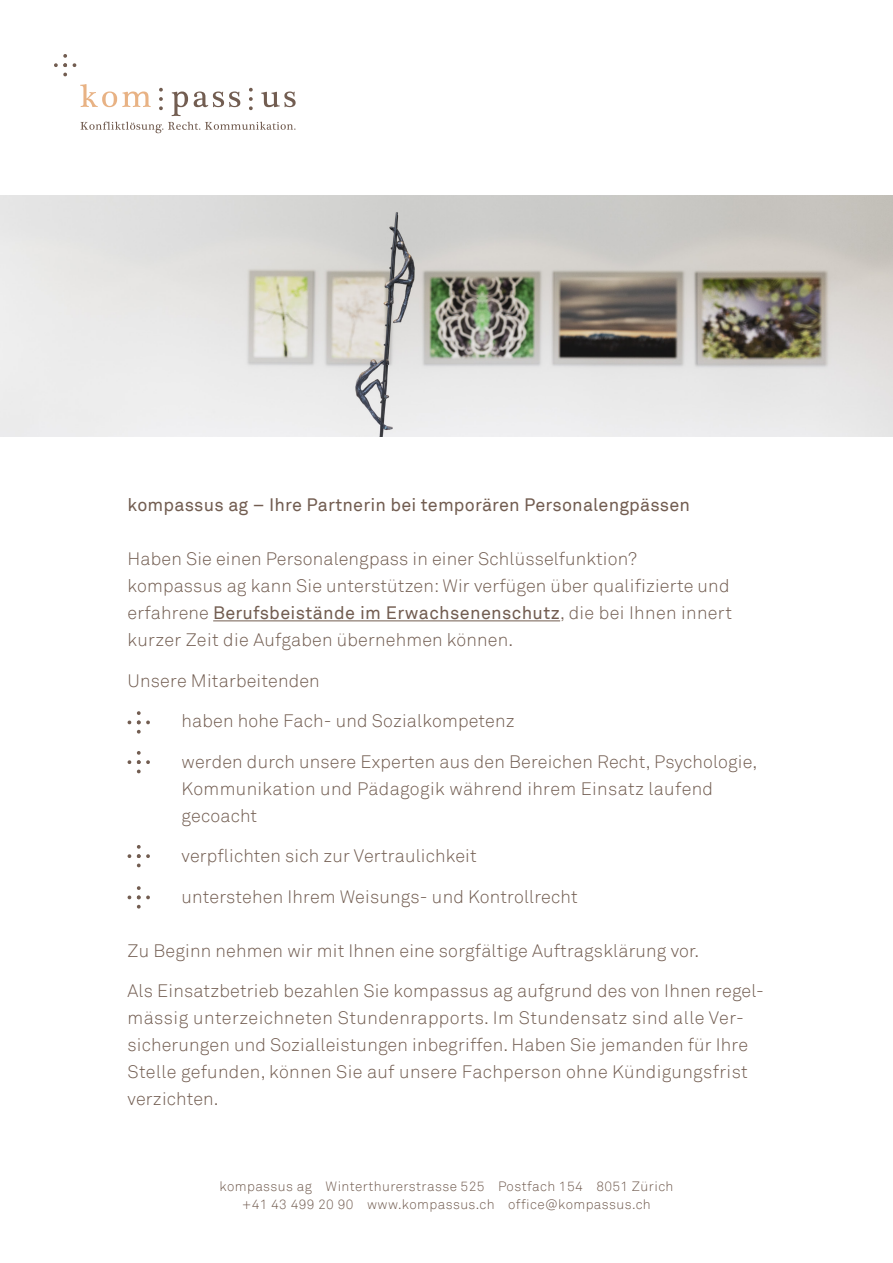
<style>
.page{position:relative;width:893px;height:1263px;background:#fff}
.page>*{position:absolute;margin:0;border:0;box-sizing:border-box;transform-origin:0 0}
.t1{font:300 18px/27px "Akkurat";letter-spacing:.01em;color:#725d51}
.t2{font:18px "Akkurat";letter-spacing:.01em;color:#725d51}
.t3{font:300 13.5px "Akkurat";letter-spacing:.03em;color:#725d51}
.s1{font-weight:400}
</style>
<div class="page">
<img style="left:0;top:196px;width:893px;height:240px">
<svg style="left:80px;top:84px;width:71px;height:23px"></svg>
<svg style="left:172px;top:91px;width:16px;height:25px"></svg>
<svg style="left:194px;top:91px;width:46px;height:16px"></svg>
<svg style="left:261px;top:91px;width:35px;height:16px"></svg>
<svg style="left:73px;top:63px;width:3px;height:4px"></svg>
<svg style="left:159px;top:88px;width:4px;height:22px"></svg>
<svg style="left:249px;top:88px;width:4px;height:22px"></svg>
<svg style="left:54px;top:54px;width:13px;height:13px"></svg>
<svg style="left:63px;top:73px;width:4px;height:3px"></svg>
<svg style="left:80px;top:122px;width:215px;height:11px"></svg>
<svg style="left:128px;top:720px;width:3px;height:4px"></svg>
<svg style="left:137px;top:711px;width:13px;height:13px"></svg>
<svg style="left:137px;top:730px;width:4px;height:3px"></svg>
<svg style="left:128px;top:760px;width:3px;height:4px"></svg>
<svg style="left:137px;top:751px;width:13px;height:13px"></svg>
<svg style="left:137px;top:770px;width:4px;height:3px"></svg>
<svg style="left:128px;top:854px;width:3px;height:4px"></svg>
<svg style="left:137px;top:845px;width:13px;height:22px"></svg>
<svg style="left:128px;top:895px;width:3px;height:4px"></svg>
<svg style="left:137px;top:886px;width:13px;height:13px"></svg>
<svg style="left:137px;top:905px;width:4px;height:3px"></svg>
<hr style="left:213px;top:620px;width:347px;height:1px;background:#725d51">
<p class="t2" style="left:128px;top:494px;width:564px">kompassus ag – Ihre Partnerin bei temporären Personalengpässen</p>
<p class="t1" style="left:128px;top:546px;width:606px">Haben Sie einen Personalengpass in einer Schlüsselfunktion? kompassus ag kann Sie unterstützen: Wir verfügen über qualifizierte und erfahrene <span class="s1">Berufsbeistände im Erwachsenenschutz</span>, die bei Ihnen innert kurzer Zeit die Aufgaben übernehmen können.</p>
<p class="t1" style="left:128px;top:667px;width:194px">Unsere Mitarbeitenden</p>
<p class="t1" style="left:182px;top:708px;width:334px">haben hohe Fach- und Sozialkompetenz</p>
<p class="t1" style="left:182px;top:748px;width:577px">werden durch unsere Experten aus den Bereichen Recht, Psychologie,<br>Kommunikation und Pädagogik während ihrem Einsatz laufend gecoacht</p>
<p class="t1" style="left:182px;top:843px;width:297px">verpflichten sich zur Vertraulichkeit</p>
<p class="t1" style="left:182px;top:883px;width:398px">unterstehen Ihrem Weisungs- und Kontrollrecht</p>
<p class="t1" style="left:128px;top:937px;width:573px">Zu Beginn nehmen wir mit Ihnen eine sorgfältige Auftragsklärung vor.</p>
<p class="t1" style="left:128px;top:978px;width:638px">Als Einsatzbetrieb bezahlen Sie kompassus ag aufgrund des von Ihnen regel&shy;mässig unterzeichneten Stundenrapports. Im Stundensatz sind alle Ver&shy;sicherungen und Sozialleistungen inbegriffen. Haben Sie jemanden für Ihre Stelle gefunden, können Sie auf unsere Fachperson ohne Kündigungsfrist verzichten.</p>
<p class="t3" style="left:220px;top:1178px;width:455px">kompassus ag Winterthurerstrasse 525 Postfach 154 8051 Zürich</p>
<p class="t3" style="left:242px;top:1196px;width:410px">+41 43 499 20 90 www.kompassus.ch office@kompassus.ch</p>
</div>
